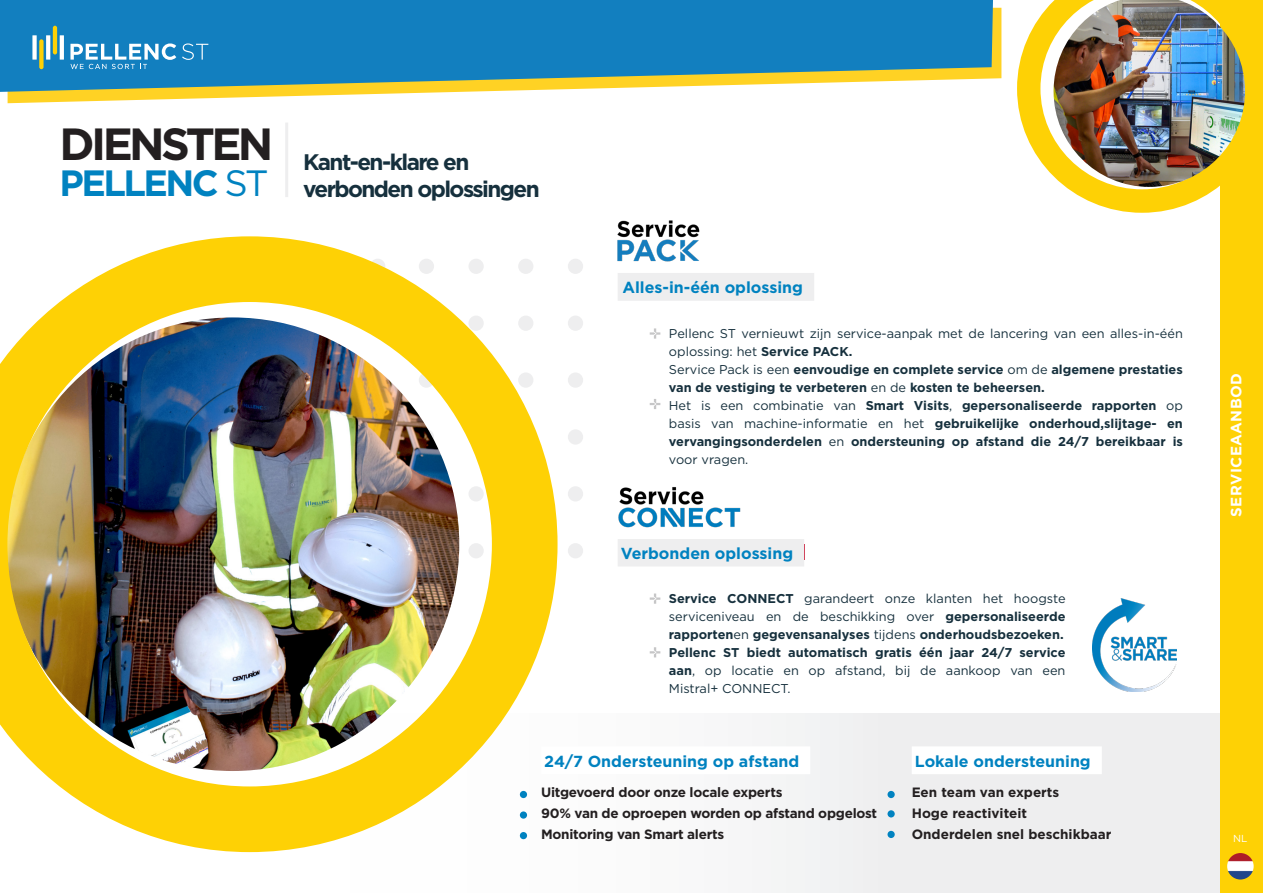
<style>
.page{position:relative;width:1263px;height:893px;background:#fff}
.page>*{position:absolute;margin:0;border:0;box-sizing:border-box;transform-origin:0 0}
.t1{font:700 45px "Gotham";letter-spacing:-.08em;color:#231f20}
.t2{font:700 36.6px "Gotham";letter-spacing:-.07em;color:#0082c0}
.t3{font:700 22.5px "Gotham";letter-spacing:-.07em;color:#16303d}
.t4{font:700 15.9px "Gotham";color:#0082c0}
.t5{font:700 15px "Gotham";letter-spacing:.03em;color:#fff}
.t6{font:700 13.5px "Gotham";letter-spacing:-.02em;color:#231f20}
.t7{font:700 13.5px "Gotham";color:#231f20}
.t8{font:700 12.75px/18px "Gotham";color:#16303d;text-align:justify}
.t9{font:12.75px/18px "Gotham";color:#16303d}
.t10{font:10.2px "Gotham";color:#fff}
.s1{font-weight:400}
.s2{font-weight:700}
</style>
<div class="page">
<svg style="left:8px;top:8px;width:993px;height:95px"></svg>
<svg style="left:0;top:0;width:993px;height:92px;fill:#127fbf"></svg>
<div style="left:39px;top:39px;width:5px;height:30px;background:#fed105;border-radius:2px"></div>
<hr style="left:53px;top:26px;width:4px;height:28px;background:#fed105;border-radius:2px">
<div style="left:32px;top:35px;width:5px;height:25px;background:#fff"></div>
<svg style="left:46px;top:35px;width:4px;height:25px"></svg>
<svg style="left:60px;top:35px;width:4px;height:25px"></svg>
<svg style="left:182px;top:43px;width:26px;height:17px"></svg>
<svg style="left:70px;top:43px;width:106px;height:26px"></svg>
<div style="left:0;top:714px;width:1220px;height:179px;background:linear-gradient(to right,#fff,#ececed)"></div>
<div style="left:568px;top:259px;width:15px;height:15px;background:#eeeeef;border-radius:50%"></div>
<div style="left:568px;top:372px;width:15px;height:16px;background:#eeeeef;border-radius:50%"></div>
<div style="left:568px;top:486px;width:15px;height:15px;background:#eeeeef;border-radius:50%"></div>
<div style="left:568px;top:316px;width:15px;height:15px;background:#eeeeef;border-radius:50%"></div>
<div style="left:568px;top:429px;width:15px;height:16px;background:#eeeeef;border-radius:50%"></div>
<div style="left:568px;top:543px;width:15px;height:15px;background:#eeeeef;border-radius:50%"></div>
<svg style="left:1017px;top:1px;width:201px;height:212px"></svg>
<div style="left:1220px;top:0;width:43px;height:893px;background:#fed105"></div>
<img style="left:0;top:236px;width:557px;height:616px">
<img style="left:1227px;top:853px;width:27px;height:26px;border-radius:13px">
<svg style="left:539px;top:745px;width:273px;height:31px"></svg>
<svg style="left:910px;top:745px;width:193px;height:31px"></svg>
<img style="left:617px;top:220px;width:83px;height:42px">
<svg style="left:650px;top:328px;width:10px;height:11px"></svg>
<svg style="left:650px;top:399px;width:10px;height:10px"></svg>
<div style="left:618px;top:273px;width:196px;height:28px;background:#eeeeef"></div>
<div style="left:520px;top:791px;width:7px;height:7px;background:#0082c0;border-radius:50%"></div>
<div style="left:887px;top:791px;width:8px;height:7px;background:#0082c0;border-radius:50%"></div>
<div style="left:520px;top:811px;width:7px;height:8px;background:#0082c0;border-radius:50%"></div>
<div style="left:887px;top:810px;width:8px;height:7px;background:#0082c0;border-radius:50%"></div>
<div style="left:520px;top:832px;width:7px;height:7px;background:#0082c0;border-radius:50%"></div>
<div style="left:887px;top:831px;width:8px;height:7px;background:#0082c0;border-radius:50%"></div>
<img style="left:1053px;top:0;width:192px;height:187px">
<hr style="left:285px;top:123px;width:3px;height:74px;background:#eeeeef">
<svg style="left:650px;top:593px;width:10px;height:11px"></svg>
<svg style="left:650px;top:647px;width:10px;height:10px"></svg>
<div style="left:618px;top:539px;width:187px;height:27px;background:#eeeeef"></div>
<img style="left:1093px;top:599px;width:83px;height:93px">
<img style="left:618px;top:487px;width:123px;height:41px">
<p class="t1" style="left:60px;top:114px;width:215px">DIENSTEN</p>
<p class="t3" style="left:303px;top:147px;width:168px">Kant-en-klare en</p>
<p class="t2" style="left:60px;top:159px;width:210px">PELLENC <span class="s1">ST</span></p>
<p class="t3" style="left:303px;top:174px;width:238px">verbonden oplossingen</p>
<p class="t4" style="left:622px;top:277px;width:182px">Alles-in-één oplossing</p>
<p class="t9" style="left:669px;top:324px;width:515px">Pellenc ST vernieuwt zijn service-aanpak met de lancering van een alles-in-één oplossing: het <span class="s2">Service PACK.</span></p>
<p class="t8" style="left:669px;top:360px;width:515px"><span class="s1">Service Pack is een</span> eenvoudige en complete service <span class="s1">om de</span> algemene prestaties van de vestiging te verbeteren <span class="s1">en de</span> kosten te beheersen.</p>
<p class="t8" style="left:669px;top:396px;width:515px"><span class="s1">Het is een combinatie van</span> Smart Visits<span class="s1">,</span> gepersonaliseerde rapporten <span class="s1">op basis van machine-informatie en het</span> gebruikelijke onderhoud,slijtage- en vervangingsonderdelen <span class="s1">en</span> ondersteuning op afstand die 24/7 bereikbaar is <span class="s1">voor vragen.</span></p>
<p class="t4" style="left:621px;top:543px;width:174px">Verbonden oplossing</p>
<p class="t8" style="left:669px;top:589px;width:398px">Service CONNECT <span class="s1">garandeert onze klanten het hoogste serviceniveau en de beschikking over</span> gepersonaliseerde rapporten<span class="s1">en</span> gegevensanalyses <span class="s1">tijdens</span> onderhoudsbezoeken.</p>
<p class="t9" style="left:669px;top:643px;width:398px;text-align:justify"><span class="s2">Pellenc ST biedt automatisch gratis één jaar 24/7 service aan</span>, op locatie en op afstand, bij de aankoop van een Mistral+ CONNECT.</p>
<p class="t4" style="left:544px;top:750px;width:256px">24/7 Ondersteuning op afstand</p>
<p class="t4" style="left:915px;top:750px;width:177px">Lokale ondersteuning</p>
<p class="t6" style="left:541px;top:783px;width:243px">Uitgevoerd door onze locale experts</p>
<p class="t6" style="left:541px;top:804px;width:338px">90% van de oproepen worden op afstand opgelost</p>
<p class="t6" style="left:541px;top:825px;width:185px">Monitoring van Smart alerts</p>
<p class="t7" style="left:912px;top:783px;width:149px">Een team van experts</p>
<p class="t7" style="left:912px;top:804px;width:117px">Hoge reactiviteit</p>
<p class="t7" style="left:912px;top:825px;width:201px">Onderdelen snel beschikbaar</p>
<p class="t5" style="left:1226px;top:517px;width:145px;rotate:-90deg">SERVICEAANBOD</p>
<p class="t10" style="left:1233px;top:832px;width:16px">NL</p>
</div>
